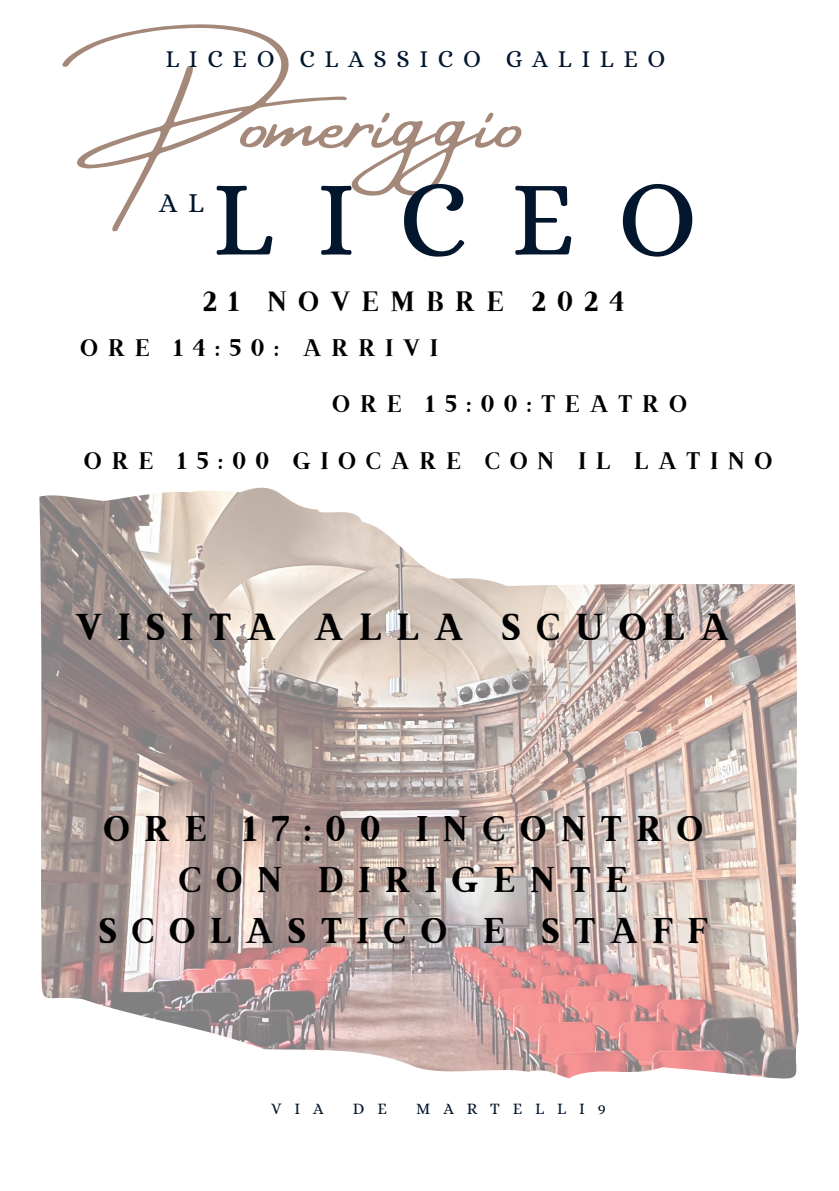
<style>
.page{position:relative;width:839px;height:1191px;background:#fff}
.page>*{position:absolute;margin:0;border:0;box-sizing:border-box;transform-origin:0 0}
.t1{font:108.4px "Alice";letter-spacing:.395em;color:#02162e}
.t2{font:101.2px "Amsterdam Four";color:#a4887a}
.t3{font:700 38px "Brixton TC";letter-spacing:.395em;color:#000}
.t4{font:700 36px/51px "Brixton TC";letter-spacing:.395em;color:#000;text-align:center}
.t5{font:28px "Brixton TC";letter-spacing:.395em;color:#000}
.t6{font:27.8px "Alice";color:#02162e}
.t7{font:24.4px "Alice";letter-spacing:.395em;color:#02162e}
.t8{font:24px "Brixton TC";letter-spacing:.395em;color:#000}
.t9{font:16px "Alice";letter-spacing:.8em;color:#02162e}
</style>
<div class="page">
<img style="left:39px;top:488px;width:759px;height:590px">
<h2 class="t2" style="left:104px;top:65px;width:421px">Pomeriggio</h2>
<p class="t7" style="left:165px;top:46px;width:501px">LICEO CLASSICO GALILEO</p>
<h1 class="t1" style="left:212px;top:160px;width:487px">LICEO</h1>
<p class="t6" style="left:159px;top:187px;width:46px">A L</p>
<p class="t5" style="left:203px;top:285px;width:423px">21 NOVEMBRE 2024</p>
<p class="t8" style="left:80px;top:334px;width:359px">ORE 14:50: ARRIVI</p>
<p class="t8" style="left:332px;top:390px;width:356px">ORE 15:00:TEATRO</p>
<p class="t8" style="left:84px;top:447px;width:690px">ORE 15:00 GIOCARE CON IL LATINO</p>
<h3 class="t3" style="left:75px;top:605px;width:655px">VISITA ALLA SCUOLA</h3>
<h3 class="t4" style="left:98px;top:806px;width:611px">ORE 17:00 INCONTRO<br>CON DIRIGENTE<br>SCOLASTICO E STAFF</h3>
<p class="t9" style="left:271px;top:1100px;width:54px">VIA</p>
<p class="t9" style="left:353px;top:1100px;width:36px">D E</p>
<p class="t9" style="left:416px;top:1100px;width:191px">MARTELLI9</p>
</div>
